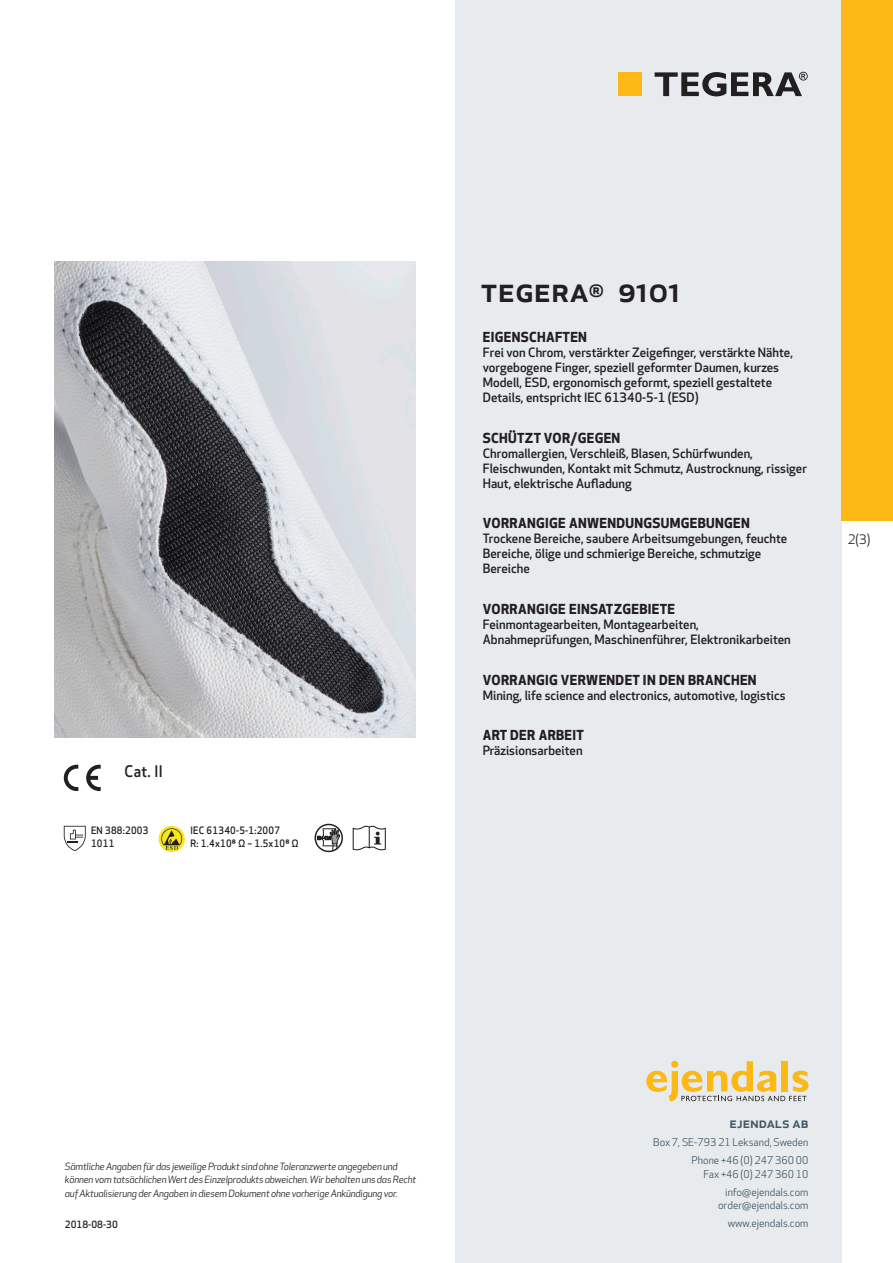
<style>
.page{position:relative;width:893px;height:1263px;background:#fff}
.page>*{position:absolute;margin:0;border:0;box-sizing:border-box;transform-origin:0 0}
.prodname{font:500 34.5px "Apex New";color:#231f20}
.Artikel{font:500 15.6px "Apex New";color:#231f20;scale:.95 1}
.t1{font:500 15px "Apex New";color:#405968}
.Funktion_body{font:700 13.5px "Apex New";letter-spacing:.025em;color:#231f20}
.t2{font:12.75px "Apex New";color:#231f20}
.Funktion_body-2{font:500 12.6px/15px "Apex New";color:#231f20}
.t3{font:10.5px/18px "Apex New";color:#405968;text-align:right}
.Artikel-2{font:500 10.05px/13.2px "Apex New";letter-spacing:.025em;color:#231f20;scale:.95 1}
.t4{font:italic 9.75px/13.5px "Apex New";letter-spacing:-.015em;color:#231f20}
.Sidfot_datum{font:500 9.75px "Apex New";color:#231f20}
</style>
<div class="page">
<div style="left:455px;top:0;width:387px;height:1263px;background:#e8ebee"></div>
<svg style="left:646px;top:1061px;width:162px;height:40px"></svg>
<div style="left:842px;top:0;width:51px;height:520px;background:#fcb814"></div>
<div style="left:618px;top:72px;width:24px;height:24px;background:#fcb814"></div>
<svg style="left:655px;top:72px;width:153px;height:24px"></svg>
<svg style="left:86px;top:765px;width:15px;height:26px"></svg>
<svg style="left:64px;top:765px;width:14px;height:26px"></svg>
<svg style="left:64px;top:826px;width:22px;height:25px"></svg>
<svg style="left:159px;top:826px;width:26px;height:26px"></svg>
<svg style="left:161px;top:828px;width:21px;height:22px"></svg>
<svg style="left:317px;top:824px;width:23px;height:26px"></svg>
<div style="left:315px;top:824px;width:28px;height:28px;border:1px solid #231f20;border-radius:50%"></div>
<svg style="left:353px;top:826px;width:33px;height:24px"></svg>
<img style="left:54px;top:261px;width:361px;height:477px">
<p class="Artikel" style="left:125px;top:761px;width:42px">Cat. II</p>
<p class="Artikel-2" style="left:91px;top:823px;width:62px">EN 388:2003<br>1011</p>
<p class="Artikel-2" style="left:190px;top:823px;width:115px">IEC 61340-5-1:2007<br>R: 1.4x10⁸ Ω – 1.5x10⁸ Ω</p>
<p class="prodname" style="left:480px;top:266px;width:202px">TEGERA<sup>®</sup> 9101</p>
<p class="Funktion_body" style="left:483px;top:327px;width:106px">EIGENSCHAFTEN</p>
<p class="Funktion_body-2" style="left:483px;top:345px;width:312px">Frei von Chrom, verstärkter Zeigefinger, verstärkte Nähte, vorgebogene Finger, speziell geformter Daumen, kurzes Modell, ESD, ergonomisch geformt, speziell gestaltete Details, entspricht IEC 61340-5-1 (ESD)</p>
<p class="Funktion_body" style="left:483px;top:428px;width:139px">SCHÜTZT VOR/GEGEN</p>
<p class="Funktion_body-2" style="left:483px;top:445px;width:326px">Chromallergien, Verschleiß, Blasen, Schürfwunden,<br>Fleischwunden, Kontakt mit Schmutz, Austrocknung, rissiger<br>Haut, elektrische Aufladung</p>
<p class="Funktion_body" style="left:483px;top:513px;width:269px">VORRANGIGE ANWENDUNGSUMGEBUNGEN</p>
<p class="Funktion_body-2" style="left:483px;top:531px;width:306px">Trockene Bereiche, saubere Arbeitsumgebungen, feuchte<br>Bereiche, ölige und schmierige Bereiche, schmutzige<br>Bereiche</p>
<p class="Funktion_body" style="left:483px;top:599px;width:194px">VORRANGIGE EINSATZGEBIETE</p>
<p class="Funktion_body-2" style="left:483px;top:616px;width:310px">Feinmontagearbeiten, Montagearbeiten,<br>Abnahmeprüfungen, Maschinenführer, Elektronikarbeiten</p>
<p class="Funktion_body" style="left:483px;top:670px;width:275px">VORRANGIG VERWENDET IN DEN BRANCHEN</p>
<p class="Funktion_body-2" style="left:483px;top:687px;width:304px">Mining, life science and electronics, automotive, logistics</p>
<p class="Funktion_body" style="left:483px;top:725px;width:103px">ART DER ARBEIT</p>
<p class="Funktion_body-2" style="left:483px;top:743px;width:101px">Präzisionsarbeiten</p>
<p class="t2" style="left:848px;top:531px;width:24px">2(3)</p>
<p class="t4" style="left:65px;top:1159px;width:353px">Sämtliche Angaben für das jeweilige Produkt sind ohne Toleranzwerte angegeben und können vom tatsächlichen Wert des Einzelprodukts abweichen. Wir behalten uns das Recht auf Aktualisierung der Angaben in diesem Dokument ohne vorherige Ankündigung vor.</p>
<p class="Sidfot_datum" style="left:65px;top:1218px;width:54px">2018-08-30</p>
<p class="t1" style="left:729px;top:1113px;width:80px">ejendals ab</p>
<p class="t3" style="left:653px;top:1133px;width:157px">Box 7, SE-793 21 Leksand, Sweden<br>Phone +46 (0) 247 360 00</p>
<p class="t3" style="left:703px;top:1165px;width:107px">Fax +46 (0) 247 360 10 info@ejendals.com</p>
<p class="t3" style="left:718px;top:1196px;width:92px">order@ejendals.com</p>
<p class="t3" style="left:728px;top:1215px;width:82px">www.ejendals.com</p>
</div>
